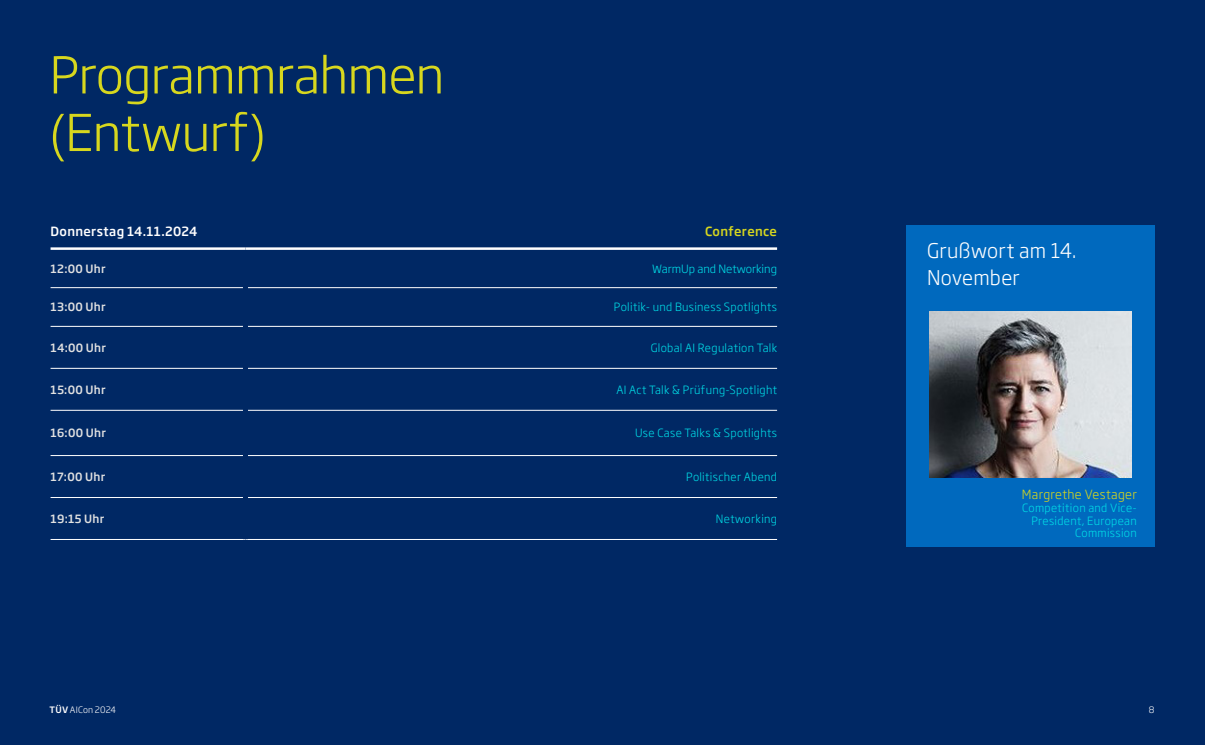
<style>
.page{position:relative;width:1205px;height:745px;background:#fff}
.page>*{position:absolute;margin:0;border:0;box-sizing:border-box;transform-origin:0 0}
.Headline{font:300 50px/57.5px "Soho Gothic Pro";letter-spacing:-.015em;color:#d7d71e}
.t1{font:300 20px/27.5px "Soho Gothic Pro";letter-spacing:.01em;color:#fff}
.t2{font:500 12.5px "Soho Gothic Pro";letter-spacing:.025em;color:#fff}
.t3{font:300 12.5px "Soho Gothic Pro";letter-spacing:.025em;color:#d7d71e}
.t4{font:500 12.5px "Soho Gothic Pro";letter-spacing:.025em;color:#d7d71e}
.t5{font:300 11.25px/12.5px "Soho Gothic Pro";letter-spacing:.03em;color:#00dce6;text-align:right}
.t6{font:500 11.25px "Soho Gothic Pro";letter-spacing:.03em;color:#e1e1e1}
.t7{font:300 11.25px "Soho Gothic Pro";color:#00dce6}
.t8{font:300 8.75px "Soho Gothic Pro";letter-spacing:.015em;color:#fff}
.s1{font-weight:500}
</style>
<div class="page">
<div style="left:0;top:0;width:1205px;height:744px;background:#002864"></div>
<div style="left:906px;top:225px;width:248px;height:322px;background:#0069be"></div>
<img style="left:929px;top:311px;width:202px;height:166px">
<hr style="left:51px;top:287px;width:192px;height:1px;background:#fff">
<hr style="left:248px;top:287px;width:529px;height:1px;background:#fff">
<hr style="left:51px;top:326px;width:192px;height:1px;background:#fff">
<hr style="left:248px;top:326px;width:529px;height:1px;background:#fff">
<hr style="left:51px;top:368px;width:192px;height:1px;background:#fff">
<hr style="left:248px;top:368px;width:529px;height:1px;background:#fff">
<hr style="left:51px;top:409px;width:192px;height:1px;background:#fff">
<hr style="left:248px;top:409px;width:529px;height:1px;background:#fff">
<hr style="left:51px;top:455px;width:192px;height:1px;background:#fff">
<hr style="left:248px;top:455px;width:529px;height:1px;background:#fff">
<hr style="left:51px;top:497px;width:192px;height:1px;background:#fff">
<hr style="left:248px;top:497px;width:529px;height:1px;background:#fff">
<hr style="left:51px;top:539px;width:194px;height:1px;background:#fff">
<hr style="left:245px;top:539px;width:532px;height:1px;background:#fff">
<hr style="left:51px;top:247px;width:194px;height:3px;background:#fff">
<hr style="left:245px;top:247px;width:532px;height:3px;background:#fff">
<p class="Headline" style="left:50px;top:43px;width:396px">Programmrahmen (Entwurf)</p>
<p class="t2" style="left:51px;top:221px;width:149px">Donnerstag 14.11.2024</p>
<p class="t4" style="left:705px;top:221px;width:73px">Conference</p>
<p class="t6" style="left:51px;top:259px;width:57px">12:00 Uhr</p>
<p class="t7" style="left:652px;top:259px;width:126px">WarmUp and Networking</p>
<p class="t6" style="left:51px;top:298px;width:57px">13:00 Uhr</p>
<p class="t5" style="left:614px;top:300px;width:165px">Politik- und Business Spotlights</p>
<p class="t6" style="left:51px;top:338px;width:57px">14:00 Uhr</p>
<p class="t5" style="left:651px;top:340px;width:128px">Global AI Regulation Talk</p>
<p class="t6" style="left:51px;top:380px;width:57px">15:00 Uhr</p>
<p class="t5" style="left:616px;top:382px;width:162px">AI Act Talk &amp; Prüfung-Spotlight</p>
<p class="t6" style="left:51px;top:424px;width:57px">16:00 Uhr</p>
<p class="t5" style="left:635px;top:426px;width:143px">Use Case Talks &amp; Spotlights</p>
<p class="t6" style="left:51px;top:467px;width:56px">17:00 Uhr</p>
<p class="t5" style="left:686px;top:469px;width:92px">Politischer Abend</p>
<p class="t6" style="left:51px;top:509px;width:55px">19:15 Uhr</p>
<p class="t5" style="left:716px;top:511px;width:63px">Networking</p>
<p class="t1" style="left:927px;top:235px;width:151px">Grußwort am 14.<br>November</p>
<p class="t3" style="left:1022px;top:485px;width:116px">Margrethe Vestager</p>
<p class="t5" style="left:1022px;top:500px;width:116px">Competition and Vice-<br>President, European<br>Commission</p>
<p class="t8" style="left:50px;top:702px;width:68px"><span class="s1">TÜV</span> AICon 2024</p>
<p class="t8" style="left:1148px;top:702px;width:7px">8</p>
</div>
